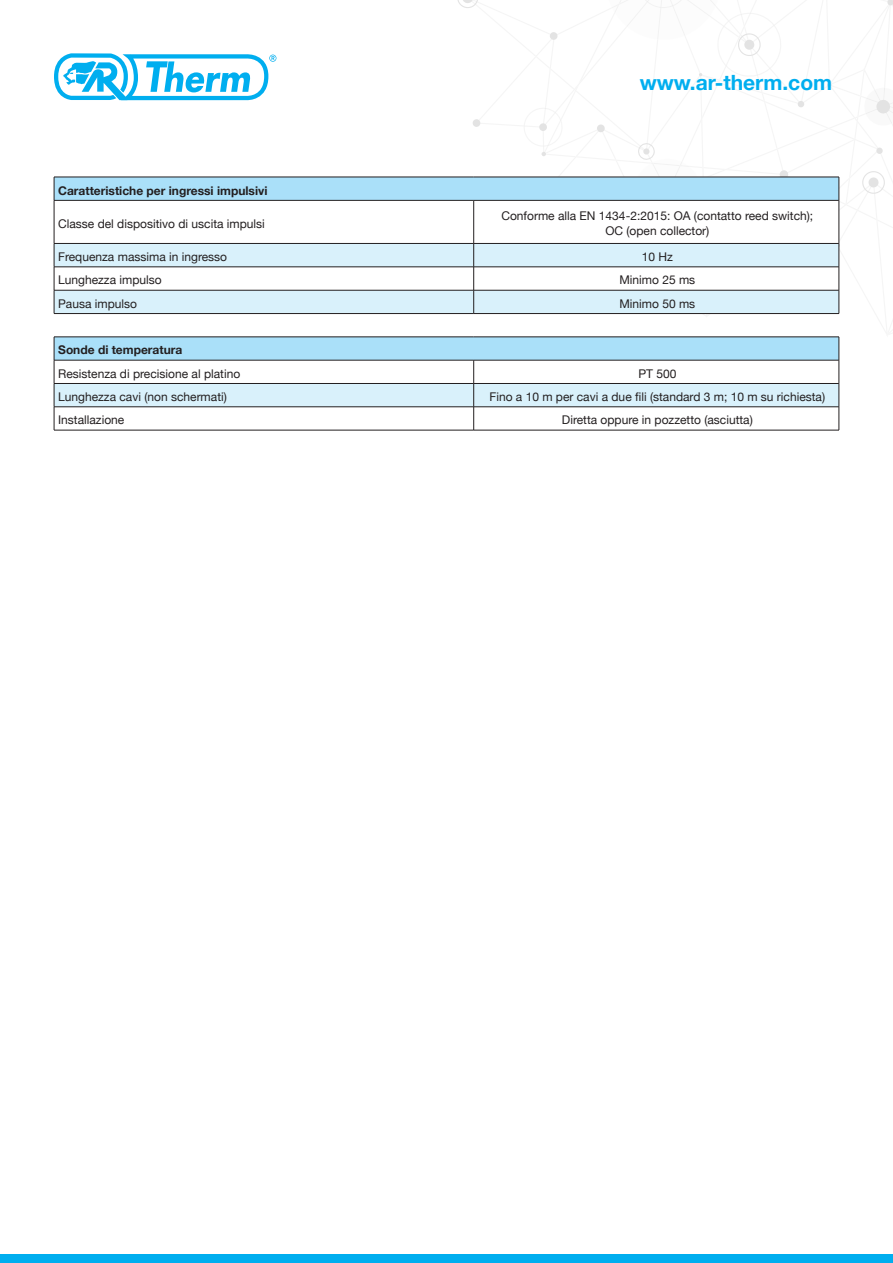
<style>
.page{position:relative;width:893px;height:1263px;background:#fff}
.page>*{position:absolute;margin:0;border:0;box-sizing:border-box;transform-origin:0 0}
.t1{font:700 21px "Helvetica Neue";color:#00aeef}
.t2{font:12px "Helvetica Neue";color:#231f20}
.t3{font:700 12px "Helvetica Neue";color:#231f20}
</style>
<div class="page">
<div style="left:0;top:1254px;width:893px;height:9px;background:#00aeef"></div>
<svg style="left:54px;top:53px;width:222px;height:48px"></svg>
<div style="left:55px;top:178px;width:401px;height:22px;background:#aae0f9"></div>
<svg style="left:55px;top:407px;width:401px;height:23px"></svg>
<svg style="left:54px;top:244px;width:402px;height:162px"></svg>
<hr style="left:54px;top:177px;width:420px;height:1px;background:#231f20">
<svg style="left:54px;top:177px;width:1px;height:23px"></svg>
<hr style="left:54px;top:200px;width:420px;height:1px;background:#231f20">
<hr style="left:54px;top:337px;width:420px;height:1px;background:#231f20">
<hr style="left:54px;top:360px;width:420px;height:1px;background:#231f20">
<hr style="left:474px;top:430px;width:365px;height:1px;background:#231f20">
<hr style="left:54px;top:200px;width:1px;height:43px;background:#231f20">
<hr style="left:54px;top:243px;width:420px;height:1px;background:#231f20">
<hr style="left:54px;top:267px;width:420px;height:1px;background:#231f20">
<hr style="left:54px;top:290px;width:420px;height:1px;background:#231f20">
<svg style="left:54px;top:244px;width:1px;height:69px"></svg>
<hr style="left:54px;top:313px;width:420px;height:1px;background:#231f20">
<hr style="left:54px;top:383px;width:420px;height:1px;background:#231f20">
<hr style="left:54px;top:406px;width:420px;height:1px;background:#231f20">
<svg style="left:54px;top:337px;width:1px;height:93px"></svg>
<svg style="left:456px;top:0;width:437px;height:430px"></svg>
<hr style="left:54px;top:430px;width:420px;height:1px;background:#231f20">
<p class="t3" style="left:58px;top:181px;width:211px">Caratteristiche per ingressi impulsivi</p>
<p class="t2" style="left:58px;top:215px;width:208px">Classe del dispositivo di uscita impulsi</p>
<h1 class="t1" style="left:640px;top:66px;width:194px">www.ar-therm.com</h1>
<p class="t2" style="left:501px;top:207px;width:313px">Conforme alla EN 1434-2:2015: OA (contatto reed switch);</p>
<p class="t2" style="left:605px;top:222px;width:106px">OC (open collector)</p>
<p class="t2" style="left:58px;top:248px;width:170px">Frequenza massima in ingresso</p>
<p class="t2" style="left:642px;top:248px;width:33px">10 Hz</p>
<p class="t2" style="left:58px;top:271px;width:105px">Lunghezza impulso</p>
<p class="t2" style="left:619px;top:271px;width:77px">Minimo 25 ms</p>
<p class="t2" style="left:58px;top:295px;width:80px">Pausa impulso</p>
<p class="t2" style="left:619px;top:295px;width:77px">Minimo 50 ms</p>
<p class="t3" style="left:58px;top:341px;width:126px">Sonde di temperatura</p>
<p class="t2" style="left:58px;top:365px;width:184px">Resistenza di precisione al platino</p>
<p class="t2" style="left:638px;top:365px;width:40px">PT 500</p>
<p class="t2" style="left:58px;top:388px;width:170px">Lunghezza cavi (non schermati)</p>
<p class="t2" style="left:489px;top:388px;width:337px">Fino a 10 m per cavi a due fili (standard 3 m; 10 m su richiesta)</p>
<p class="t2" style="left:58px;top:411px;width:68px">Installazione</p>
<p class="t2" style="left:562px;top:411px;width:192px">Diretta oppure in pozzetto (asciutta)</p>
</div>
